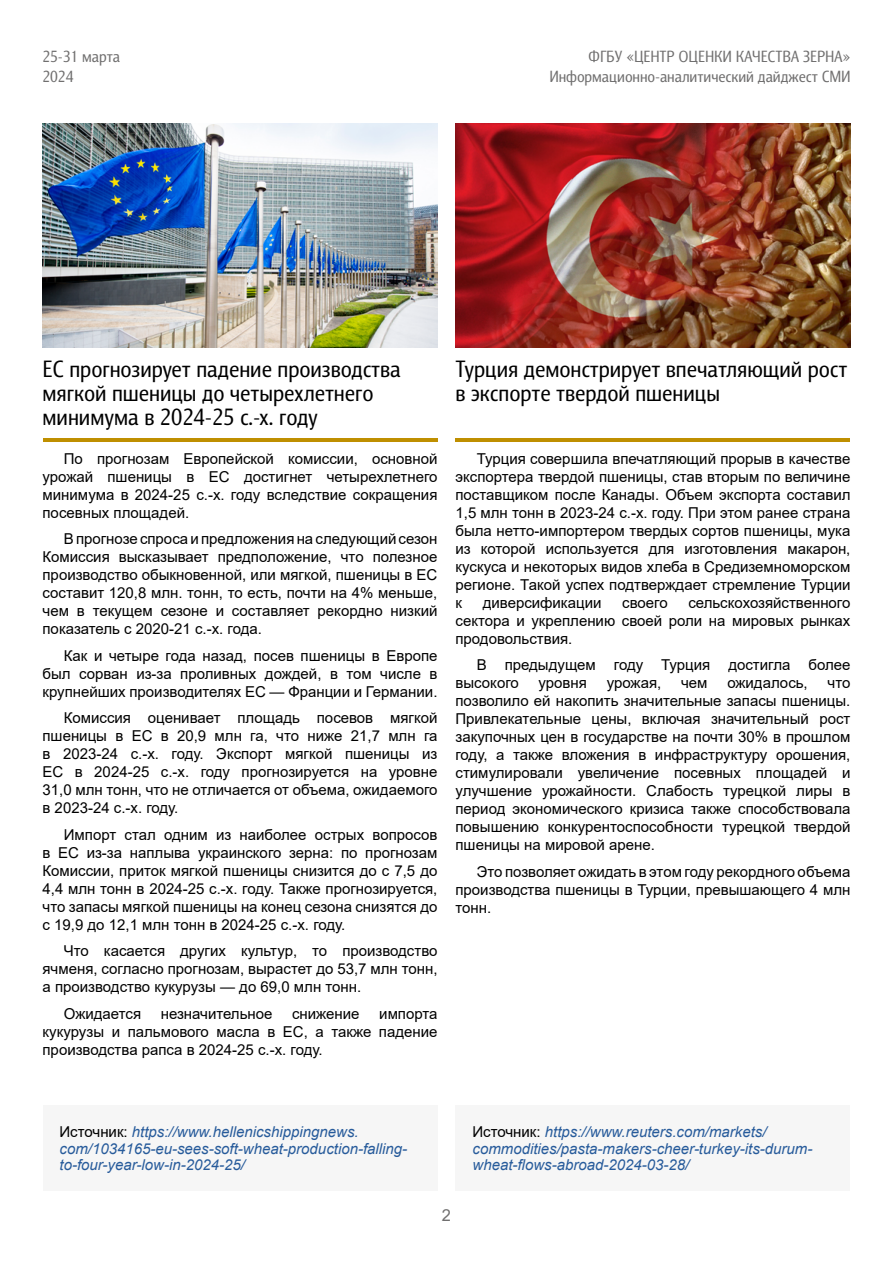
<style>
.page{position:relative;width:893px;height:1263px;background:#fff}
.page>*{position:absolute;margin:0;border:0;box-sizing:border-box;transform-origin:0 0}
.t1{font:24px/24px "Barnaul Grotesk";color:#000}
.t2{font:16.5px/19.8px "Barnaul Grotesk";color:#706f6f;text-align:right}
.t3{font:16.5px "Arial";color:#706f6f}
.t4{font:15px/18px "Arial";color:#000;text-align:justify}
.t5{font:italic 15px/16.5px "Arial";color:#275b9b}
.s1{font-style:normal;color:#000}
</style>
<div class="page">
<img style="left:43px;top:123px;width:394px;height:225px">
<div style="left:455px;top:1105px;width:395px;height:86px;background:#f6f6f6"></div>
<hr style="left:455px;top:438px;width:395px;height:3px;background:#bf8f00">
<img style="left:455px;top:123px;width:395px;height:225px">
<div style="left:43px;top:1105px;width:394px;height:86px;background:#f6f6f6"></div>
<hr style="left:43px;top:438px;width:394px;height:3px;background:#bf8f00">
<img style="left:455px;top:123px;width:359px;height:224px">
<p class="t2" style="left:43px;top:47px;width:79px;text-align:left">25-31 марта<br>2024</p>
<p class="t2" style="left:549px;top:47px;width:302px">ФГБУ «ЦЕНТР ОЦЕНКИ КАЧЕСТВА ЗЕРНА»<br>Информационно-аналитический дайджест СМИ</p>
<h1 class="t1" style="left:43px;top:357px;width:360px">ЕС прогнозирует падение производства мягкой пшеницы до четырехлетнего минимума в 2024-25 с.-х. году</h1>
<p class="t4" style="left:43px;top:449px;width:396px;text-indent:21px">По прогнозам Европейской комиссии, основной урожай пшеницы в ЕС достигнет четырехлетнего минимума в 2024-25 с.-х. году вследствие сокращения посевных площадей.</p>
<p class="t4" style="left:43px;top:530px;width:396px;text-indent:21px">В прогнозе спроса и предложения на следующий сезон Комиссия высказывает предположение, что полезное производство обыкновенной, или мягкой, пшеницы в ЕС составит 120,8 млн. тонн, то есть, почти на 4% меньше, чем в текущем сезоне и составляет рекордно низкий показатель с 2020-21 с.-х. года.</p>
<p class="t4" style="left:43px;top:646px;width:396px;text-indent:21px">Как и четыре года назад, посев пшеницы в Европе был сорван из-за проливных дождей, в том числе в крупнейших производителях ЕС — Франции и Германии.</p>
<p class="t4" style="left:43px;top:709px;width:396px;text-indent:21px">Комиссия оценивает площадь посевов мягкой пшеницы в ЕС в 20,9 млн га, что ниже 21,7 млн га в 2023-24 с.-х. году. Экспорт мягкой пшеницы из ЕС в 2024-25 с.-х. году прогнозируется на уровне 31,0 млн тонн, что не отличается от объема, ожидаемого в 2023-24 с.-х. году.</p>
<p class="t4" style="left:43px;top:825px;width:396px;text-indent:21px">Импорт стал одним из наиболее острых вопросов в ЕС из-за наплыва украинского зерна: по прогнозам Комиссии, приток мягкой пшеницы снизится до с 7,5 до 4,4 млн тонн в 2024-25 с.-х. году. Также прогнозируется, что запасы мягкой пшеницы на конец сезона снизятся до с 19,9 до 12,1 млн тонн в 2024-25 с.-х. году.</p>
<p class="t4" style="left:43px;top:942px;width:396px;text-indent:21px">Что касается других культур, то производство ячменя, согласно прогнозам, вырастет до 53,7 млн тонн, а производство кукурузы — до 69,0 млн тонн.</p>
<p class="t4" style="left:64px;top:1004px;width:79px">Ожидается</p>
<p class="t4" style="left:161px;top:1004px;width:113px">незначительное</p>
<p class="t4" style="left:292px;top:1004px;width:69px">снижение</p>
<p class="t4" style="left:43px;top:1004px;width:396px;text-indent:337px">импорта кукурузы и пальмового масла в ЕС, а также падение производства рапса в 2024-25 с.-х. году.</p>
<h1 class="t1" style="left:455px;top:357px;width:393px">Турция демонстрирует впечатляющий рост в экспорте твердой пшеницы</h1>
<p class="t4" style="left:455px;top:449px;width:396px;text-indent:21px">Турция совершила впечатляющий прорыв в качестве экспортера твердой пшеницы, став вторым по величине поставщиком после Канады. Объем экспорта составил 1,5 млн тонн в 2023-24 с.-х. году. При этом ранее страна была нетто-импортером твердых сортов пшеницы, мука из которой используется для изготовления макарон, кускуса и некоторых видов хлеба в Средиземноморском регионе. Такой успех подтверждает стремление Турции к</p>
<p class="t4" style="left:483px;top:593px;width:120px">диверсификации</p>
<p class="t4" style="left:622px;top:593px;width:47px">своего</p>
<p class="t4" style="left:455px;top:593px;width:396px;text-indent:233px">сельскохозяйственного сектора и укреплению своей роли на мировых рынках продовольствия.</p>
<p class="t4" style="left:455px;top:656px;width:396px;text-indent:21px">В предыдущем году Турция достигла более высокого</p>
<p class="t4" style="left:455px;top:674px;width:396px;text-indent:372px">что позволило ей накопить значительные запасы пшеницы.<br>Привлекательные цены, включая значительный рост закупочных цен в государстве на почти 30% в прошлом году, а также вложения в инфраструктуру орошения, стимулировали увеличение посевных площадей и улучшение урожайности. Слабость турецкой лиры в период экономического кризиса также способствовала повышению конкурентоспособности турецкой твердой пшеницы на мировой арене.</p>
<p class="t4" style="left:455px;top:862px;width:396px;text-indent:21px">Это позволяет ожидать в этом году рекордного объема производства пшеницы в Турции, превышающего 4 млн тонн.</p>
<p class="t4" style="left:539px;top:674px;width:50px">уровня</p>
<p class="t4" style="left:607px;top:674px;width:56px">урожая,</p>
<p class="t4" style="left:681px;top:674px;width:28px">чем</p>
<p class="t4" style="left:727px;top:674px;width:82px">ожидалось,</p>
<p class="t5" style="left:60px;top:1124px;width:349px"><span class="s1">Источник:</span> https://www.hellenicshippingnews. com/1034165-eu-sees-soft-wheat-production-falling&shy;to-four-year-low-in-2024-25/</p>
<p class="t5" style="left:472px;top:1124px;width:341px"><span class="s1">Источник:</span> https://www.reuters.com/markets/ commodities/pasta-makers-cheer-turkey-its-durum&shy;wheat-flows-abroad-2024-03-28/</p>
<p class="t3" style="left:442px;top:1204px;width:11px">2</p>
</div>
